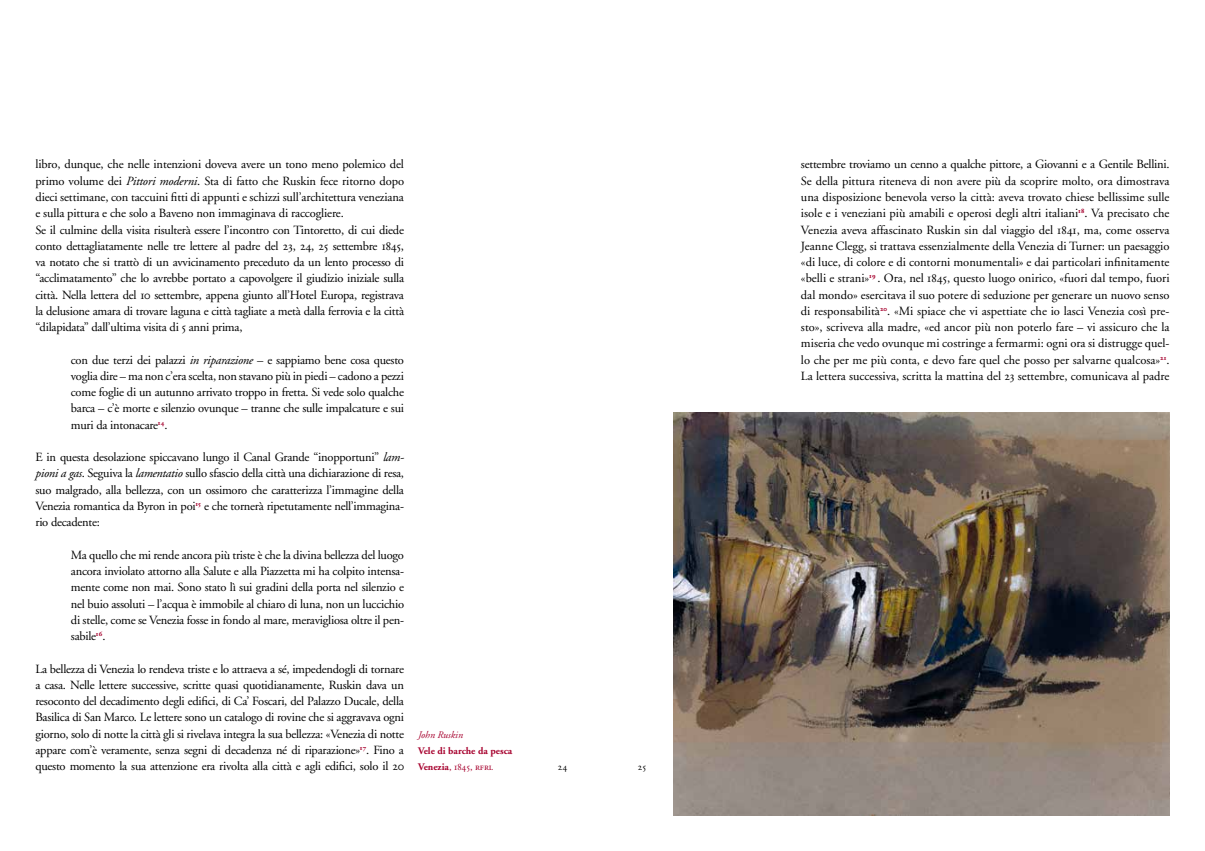
<style>
.page{position:relative;width:1205px;height:851px;background:#fff}
.page>*{position:absolute;margin:0;border:0;box-sizing:border-box;transform-origin:0 0}
.t1{font:12.5px/16.2px "Adobe Garamond";letter-spacing:-.02em;color:#000;text-align:justify}
.t2{font:700 10px "Adobe Garamond";color:#a7032f}
.t3{font:10px "Adobe Garamond Regular SC";color:#a7032f}
.t4{font:italic 10px "Adobe Garamond";color:#a7032f}
.s1{font-style:italic}
.s2{font-family:"Adobe Garamond Regular SC"}
.s3{font-family:"Adobe Garamond";font-weight:700}
.s4{font-family:"Adobe Garamond"}
</style>
<div class="page">
<img style="left:673px;top:412px;width:496px;height:403px">
<p class="t1" style="left:35px;top:157px;width:370px;text-align:left">libro, dunque, che nelle intenzioni doveva avere un tono meno polemico del primo volume dei <span class="s1">Pittori moderni</span>. Sta di fatto che Ruskin fece ritorno dopo dieci settimane, con taccuini fitti di appunti e schizzi sull’architettura veneziana e sulla pittura e che solo a Baveno non immaginava di raccogliere.<br>Se il culmine della visita risulterà essere l’incontro con Tintoretto, di cui diede conto dettagliatamente nelle tre lettere al padre del <span class="s2">23</span>, <span class="s2">24</span>, <span class="s2">25</span> settembre <span class="s2">1845</span>, va notato che si trattò di un avvicinamento preceduto da un lento processo di “acclimatamento” che lo avrebbe portato a capovolgere il giudizio iniziale sulla città. Nella lettera del <span class="s2">10</span> settembre, appena giunto all’Hotel Europa, registrava la delusione amara di trovare laguna e città tagliate a metà dalla ferrovia e la città “dilapidata” dall’ultima visita di <span class="s2">5</span> anni prima,</p>
<p class="t1" style="left:71px;top:352px;width:335px">con due terzi dei palazzi <span class="s1">in riparazione</span> – e sappiamo bene cosa questo voglia dire – ma non c’era scelta, non stavano più in piedi – cadono a pezzi come foglie di un autunno arrivato troppo in fretta. Si vede solo qualche barca – c’è morte e silenzio ovunque – tranne che sulle impalcature e sui muri da intonacare<sup>14</sup>.</p>
<p class="t1" style="left:35px;top:449px;width:370px">E in questa desolazione spiccavano lungo il Canal Grande “inopportuni” <span class="s1">lam&shy;pioni a gas</span>. Seguiva la <span class="s1">lamentatio</span> sullo sfascio della città una dichiarazione di resa, suo malgrado, alla bellezza, con un ossimoro che caratterizza l’immagine della Venezia romantica da Byron in poi<sup>15</sup> e che tornerà ripetutamente nell’immagina&shy;rio decadente:</p>
<p class="t1" style="left:71px;top:547px;width:335px">Ma quello che mi rende ancora più triste è che la divina bellezza del luogo ancora inviolato attorno alla Salute e alla Piazzetta mi ha colpito intensa&shy;mente come non mai. Sono stato lì sui gradini della porta nel silenzio e nel buio assoluti – l’acqua è immobile al chiaro di luna, non un luccichio di stelle, come se Venezia fosse in fondo al mare, meravigliosa oltre il pen&shy;sabile<sup>16</sup>.</p>
<p class="t1" style="left:35px;top:660px;width:370px">La bellezza di Venezia lo rendeva triste e lo attraeva a sé, impedendogli di tornare a casa. Nelle lettere successive, scritte quasi quotidianamente, Ruskin dava un resoconto del decadimento degli edifici, di Ca’ Foscari, del Palazzo Ducale, della Basilica di San Marco. Le lettere sono un catalogo di rovine che si aggravava ogni giorno, solo di notte la città gli si rivelava integra la sua bellezza: «Venezia di notte appare com’è veramente, senza segni di decadenza né di riparazione»<sup>17</sup>. Fino a questo momento la sua attenzione era rivolta alla città e agli edifici, solo il <span class="s2">20</span></p>
<p class="t4" style="left:418px;top:729px;width:46px">John Ruskin</p>
<p class="t2" style="left:418px;top:745px;width:96px">Vele di barche da pesca</p>
<p class="t3" style="left:418px;top:761px;width:76px"><span class="s3">Venezia</span><span class="s4">,</span> 1845, rfrl</p>
<p class="t1" style="left:801px;top:157px;width:370px">settembre troviamo un cenno a qualche pittore, a Giovanni e a Gentile Bellini.<br>Se della pittura riteneva di non avere più da scoprire molto, ora dimostrava una disposizione benevola verso la città: aveva trovato chiese bellissime sulle isole e i veneziani più amabili e operosi degli altri italiani<sup>18</sup>. Va precisato che Venezia aveva affascinato Ruskin sin dal viaggio del <span class="s2">1841</span>, ma, come osserva Jeanne Clegg, si trattava essenzialmente della Venezia di Turner: un paesaggio «di luce, di colore e di contorni monumentali» e dai particolari infinitamente «belli e strani»<sup>19</sup> . Ora, nel <span class="s2">1845</span>, questo luogo onirico, «fuori dal tempo, fuori dal mondo» esercitava il suo potere di seduzione per generare un nuovo senso di responsabilità<sup>20</sup>. «Mi spiace che vi aspettiate che io lasci Venezia così pre&shy;sto», scriveva alla madre, «ed ancor più non poterlo fare – vi assicuro che la miseria che vedo ovunque mi costringe a fermarmi: ogni ora si distrugge quel&shy;lo che per me più conta, e devo fare quel che posso per salvarne qualcosa»<sup>21</sup>.<br>La lettera successiva, scritta la mattina del <span class="s2">23</span> settembre, comunicava al padre</p>
</div>
